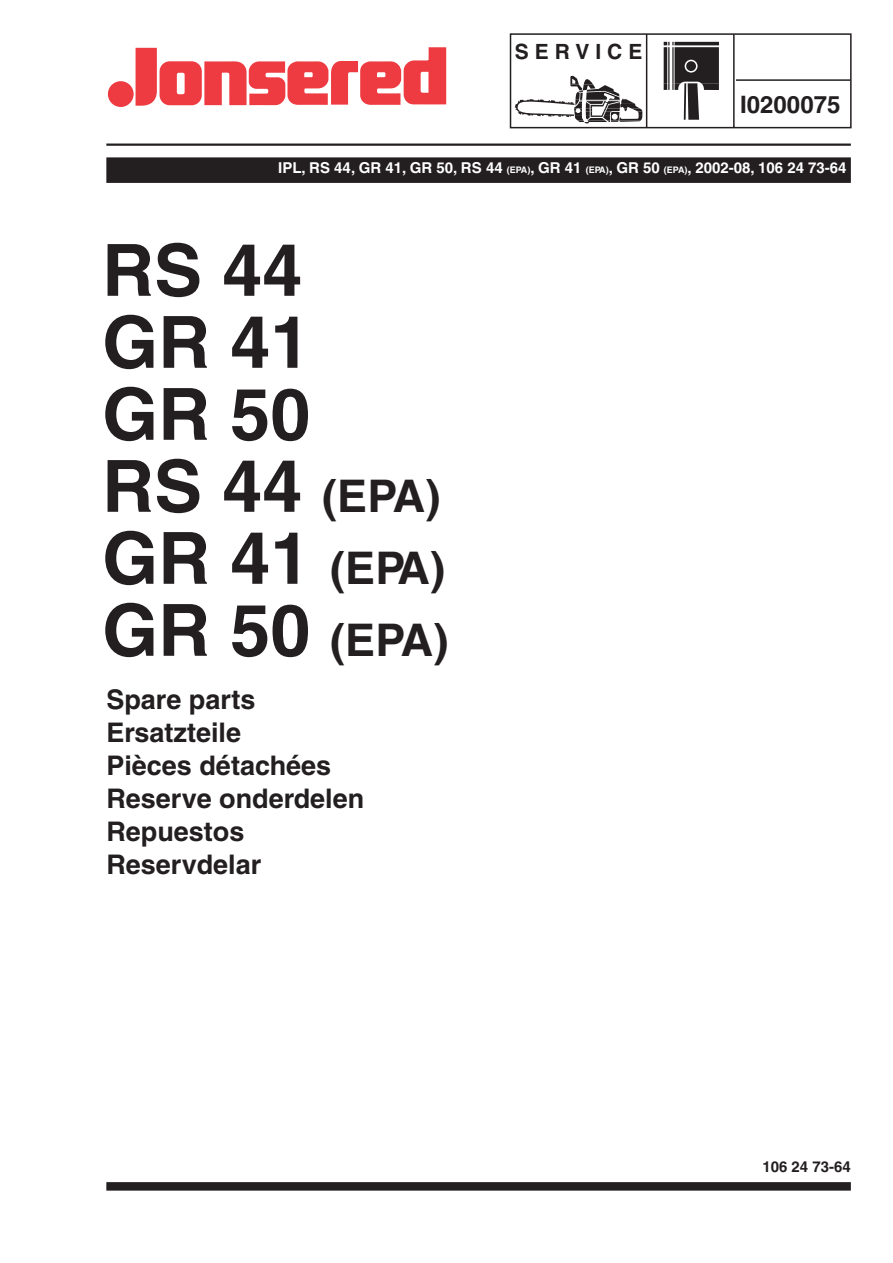
<style>
.page{position:relative;width:893px;height:1263px;background:#fff}
.page>*{position:absolute;margin:0;border:0;box-sizing:border-box;transform-origin:0 0}
.t1{font:700 72px/72px "Helvetica";color:#231f20;text-align:justify}
.t2{font:700 45px/72px "Helvetica";letter-spacing:-.05em;color:#231f20}
.t3{font:700 27px/33.2px "Helvetica";color:#231f20}
.t4{font:700 24px "Helvetica";color:#231f20}
.t5{font:700 21px "Helvetica";letter-spacing:.285em;color:#231f20}
.t6{font:700 15px "Helvetica";color:#fff}
.t7{font:700 15px "Helvetica";color:#231f20}
.s1{font-size:9px}
.s2{font-size:72px}
</style>
<div class="page">
<div style="left:106px;top:1182px;width:744px;height:9px;background:#231f20"></div>
<hr style="left:106px;top:144px;width:744px;height:2px;background:#231f20">
<div style="left:106px;top:157px;width:744px;height:26px;background:#231f20"></div>
<div style="left:108px;top:81px;width:26px;height:26px;background:#ee3a41;border-radius:50%"></div>
<svg style="left:135px;top:47px;width:311px;height:59px"></svg>
<svg style="left:509px;top:33px;width:343px;height:96px"></svg>
<p class="t5" style="left:514px;top:44px;width:129px">SERVICE</p>
<p class="t4" style="left:740px;top:96px;width:102px">I0200075</p>
<p class="t6" style="left:278px;top:162px;width:570px">IPL, RS 44, GR 41, GR 50, RS 44 <span class="s1">(EPA)</span>, GR 41 <span class="s1">(EPA)</span>, GR 50 <span class="s1">(EPA)</span>, 2002-08, 106 24 73-64</p>
<h1 class="t1" style="left:102px;top:241px;width:210px">RS 44<br>GR 41<br>GR 50</h1>
<h2 class="t2" style="left:102px;top:464px;width:348px"><span class="s2">RS 44</span> (EPA)<br><span class="s2">GR 41</span> (EPA)<br><span class="s2">GR 50</span> (EPA)</h2>
<p class="t3" style="left:106px;top:685px;width:259px">Spare parts<br>Ersatzteile<br>Pièces détachées<br>Reserve onderdelen<br>Repuestos<br>Reservdelar</p>
<p class="t7" style="left:762px;top:1161px;width:90px">106 24 73-64</p>
</div>
